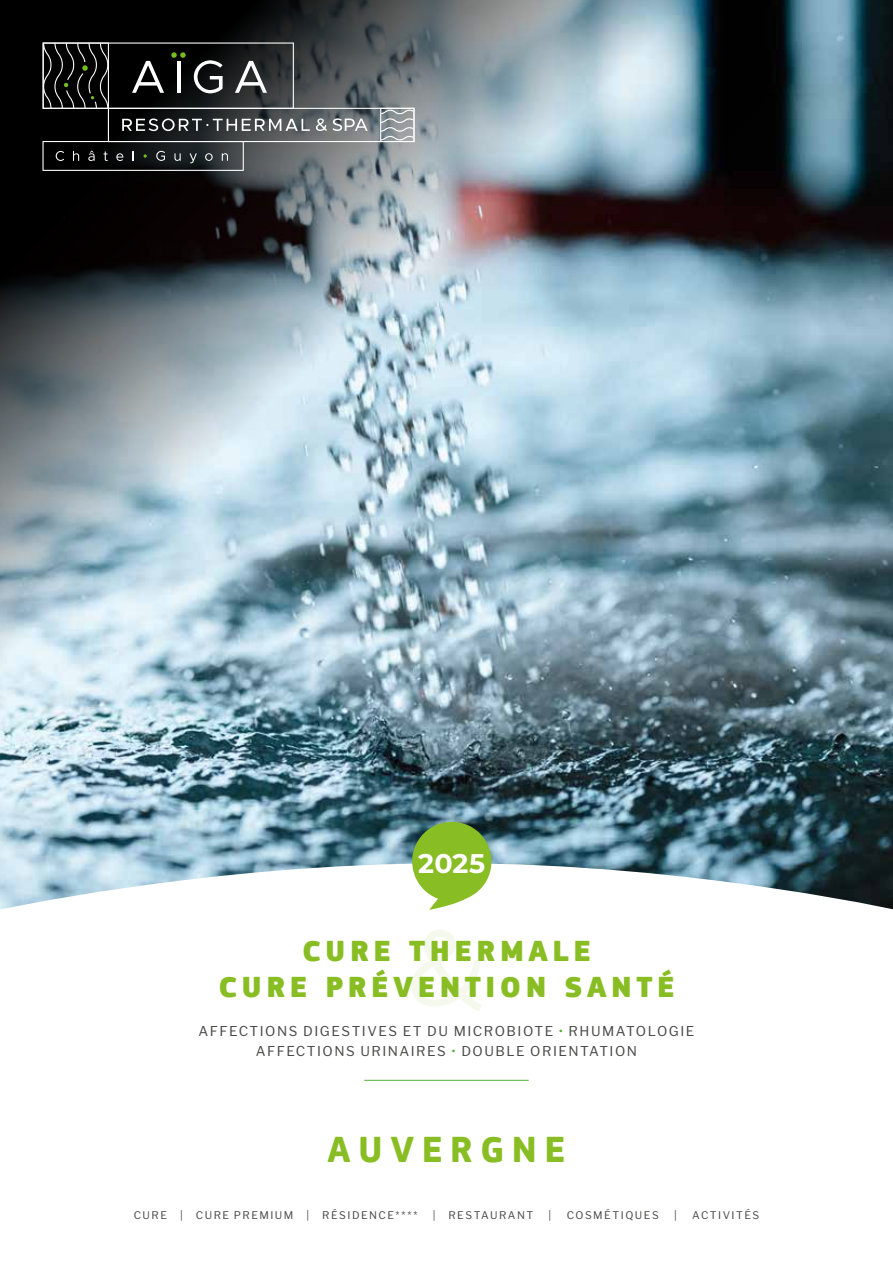
<style>
.page{position:relative;width:893px;height:1263px;background:#fff}
.page>*{position:absolute;margin:0;border:0;box-sizing:border-box;transform-origin:0 0}
.t1{font:700 37.5px "PF Square Sans Pro";letter-spacing:.2em;color:#89bd24}
.t2{font:900 30px/36px "PF Square Sans Pro";letter-spacing:.15em;color:#89bd24;text-align:center}
.t3{font:700 27px "Montserrat";color:#fff}
.t4{font:13.5px/19.5px "Libre Franklin";letter-spacing:.11em;color:#4a4a49;text-align:center}
.t5{font:10.5px "Libre Franklin";letter-spacing:.145em;color:#4a4a49}
.s1{color:#52ae32}
</style>
<div class="page">
<svg style="left:429px;top:901px;width:32px;height:9px"></svg>
<hr style="left:364px;top:1080px;width:165px;height:1px;background:#52ae32">
<svg style="left:411px;top:930px;width:71px;height:81px"></svg>
<img style="left:0;top:0;width:882px;height:901px">
<svg style="left:43px;top:43px;width:372px;height:128px"></svg>
<h3 class="t3" style="left:418px;top:849px;width:69px">2025</h3>
<h2 class="t2" style="left:218px;top:933px;width:458px">CURE THERMALE<br>CURE PRÉVENTION SANTÉ</h2>
<p class="t4" style="left:199px;top:1022px;width:497px">AFFECTIONS DIGESTIVES ET DU MICROBIOTE <span class="s1">•</span> RHUMATOLOGIE<br>AFFECTIONS URINAIRES <span class="s1">•</span> DOUBLE ORIENTATION</p>
<h1 class="t1" style="left:328px;top:1127px;width:239px">AUVERGNE</h1>
<p class="t5" style="left:134px;top:1210px;width:285px">CURE | CURE PREMIUM | RÉSIDENCE****</p>
<p class="t5" style="left:433px;top:1210px;width:102px">| RESTAURANT</p>
<p class="t5" style="left:549px;top:1210px;width:4px">|</p>
<p class="t5" style="left:567px;top:1210px;width:94px">COSMÉTIQUES</p>
<p class="t5" style="left:674px;top:1210px;width:4px">|</p>
<p class="t5" style="left:692px;top:1210px;width:69px">ACTIVITÉS</p>
</div>
